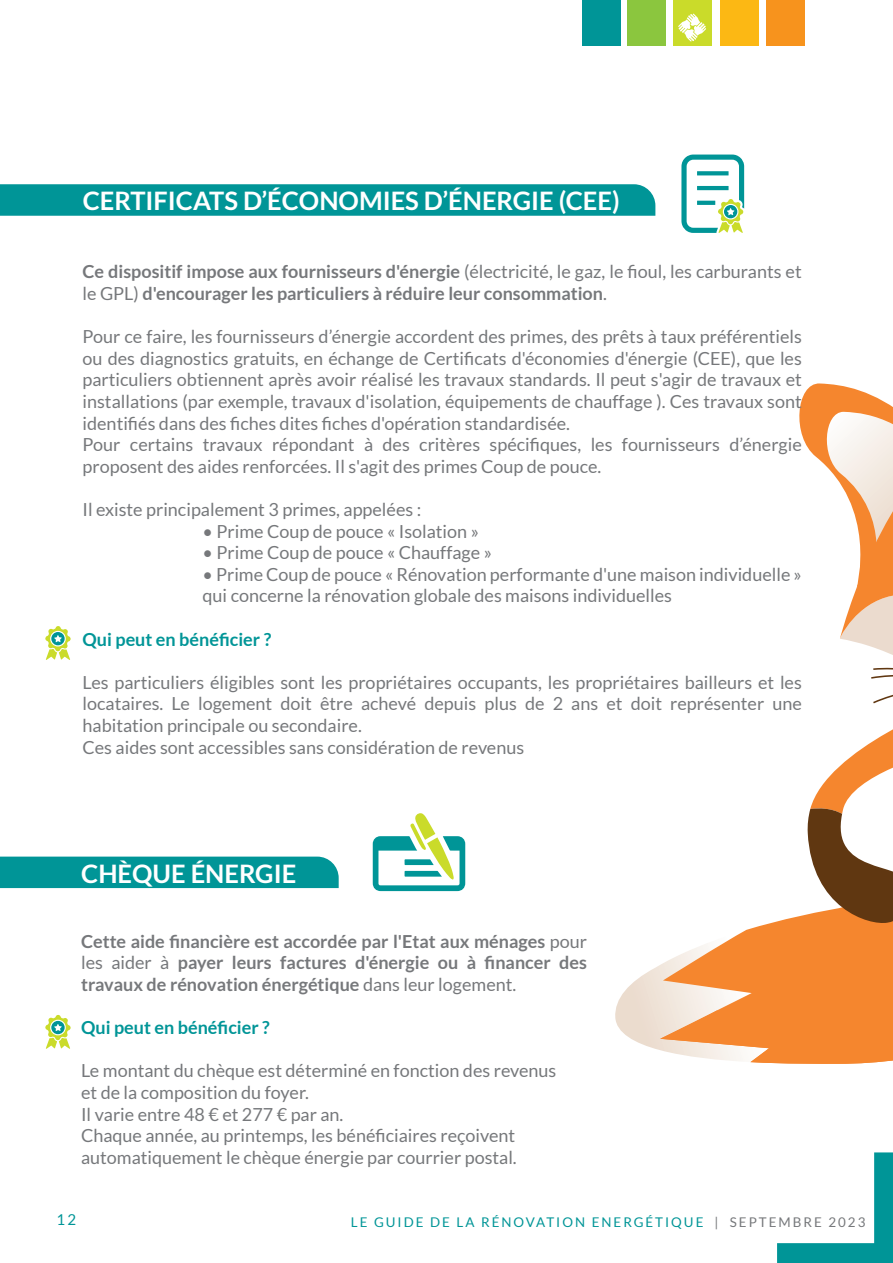
<style>
.page{position:relative;width:893px;height:1263px;background:#fff}
.page>*{position:absolute;margin:0;border:0;box-sizing:border-box;transform-origin:0 0}
.t1{font:700 25.5px "Lato";color:#fff}
.t2{font:18px/21.6px "Lato";color:#76787b}
.t3{font:700 18px/21.6px "Lato";color:#76787b}
.t4{font:700 18px "Lato";color:#009597}
.t5{font:15px "Lato";color:#009597}
.t6{font:13.35px "Lato";letter-spacing:.15em;color:#009597}
.s1{font-weight:400}
.s2{color:#76787b}
</style>
<div class="page">
<svg style="left:615px;top:383px;width:278px;height:681px"></svg>
<svg style="left:777px;top:1152px;width:116px;height:111px"></svg>
<div style="left:0;top:184px;width:655px;height:32px;background:#009597"></div>
<div style="left:0;top:857px;width:339px;height:31px;background:#009597"></div>
<svg style="left:681px;top:155px;width:63px;height:78px"></svg>
<svg style="left:373px;top:813px;width:92px;height:78px"></svg>
<svg style="left:45px;top:626px;width:26px;height:34px"></svg>
<svg style="left:45px;top:1014px;width:26px;height:35px"></svg>
<div style="left:766px;top:0;width:38px;height:46px;background:#f7931d"></div>
<div style="left:720px;top:0;width:38px;height:46px;background:#fcb814"></div>
<div style="left:673px;top:0;width:38px;height:46px;background:#cadb2a"></div>
<svg style="left:678px;top:14px;width:28px;height:28px"></svg>
<div style="left:582px;top:0;width:39px;height:46px;background:#009597"></div>
<div style="left:627px;top:0;width:39px;height:46px;background:#8bc63e"></div>
<h1 class="t1" style="left:83px;top:186px;width:538px">CERTIFICATS D’ÉCONOMIES D’ÉNERGIE (CEE)</h1>
<p class="t3" style="left:83px;top:261px;width:721px">Ce dispositif impose aux fournisseurs d'énergie <span class="s1">(électricité, le gaz, le fioul, les carburants et le GPL)</span> d'encourager les particuliers à réduire leur consommation<span class="s1">.</span></p>
<p class="t2" style="left:83px;top:326px;width:721px">Pour ce faire, les fournisseurs d’énergie accordent des primes, des prêts à taux préférentiels ou des diagnostics gratuits, en échange de Certificats d'économies d'énergie (CEE), que les particuliers obtiennent après avoir réalisé les travaux standards. Il peut s'agir de travaux et installations (par exemple, travaux d'isolation, équipements de chauffage ). Ces travaux sont identifiés dans des fiches dites fiches d'opération standardisée.<br>Pour certains travaux répondant à des critères spécifiques, les fournisseurs d’énergie proposent des aides renforcées. Il s'agit des primes Coup de pouce.</p>
<p class="t2" style="left:83px;top:499px;width:340px">Il existe principalement 3 primes, appelées :</p>
<p class="t2" style="left:203px;top:520px;width:278px">• Prime Coup de pouce « Isolation »</p>
<p class="t2" style="left:203px;top:542px;width:291px">• Prime Coup de pouce « Chauffage »</p>
<p class="t2" style="left:203px;top:563px;width:601px">• Prime Coup de pouce « Rénovation performante d'une maison individuelle » qui concerne la rénovation globale des maisons individuelles</p>
<p class="t4" style="left:83px;top:629px;width:190px">Qui peut en bénéficier ?</p>
<p class="t2" style="left:83px;top:671px;width:721px">Les particuliers éligibles sont les propriétaires occupants, les propriétaires bailleurs et les locataires. Le logement doit être achevé depuis plus de 2 ans et doit représenter une habitation principale ou secondaire.<br>Ces aides sont accessibles sans considération de revenus</p>
<h1 class="t1" style="left:81px;top:859px;width:216px">CHÈQUE ÉNERGIE</h1>
<p class="t3" style="left:81px;top:930px;width:507px;text-align:justify">Cette aide financière est accordée par l'Etat aux ménages <span class="s1">pour les aider à</span> payer leurs factures d'énergie ou à financer des travaux de rénovation énergétique <span class="s1">dans leur logement.</span></p>
<p class="t4" style="left:81px;top:1017px;width:190px">Qui peut en bénéficier ?</p>
<p class="t2" style="left:81px;top:1060px;width:477px">Le montant du chèque est déterminé en fonction des revenus et de la composition du foyer.<br>Il varie entre 48 € et 277 € par an.<br>Chaque année, au printemps, les bénéficiaires reçoivent automatiquement le chèque énergie par courrier postal.</p>
<p class="t5" style="left:56px;top:1211px;width:21px">12</p>
<p class="t6" style="left:351px;top:1215px;width:516px">LE GUIDE DE LA RÉNOVATION ENERGÉTIQUE <span class="s2">| SEPTEMBRE 2023</span></p>
</div>
